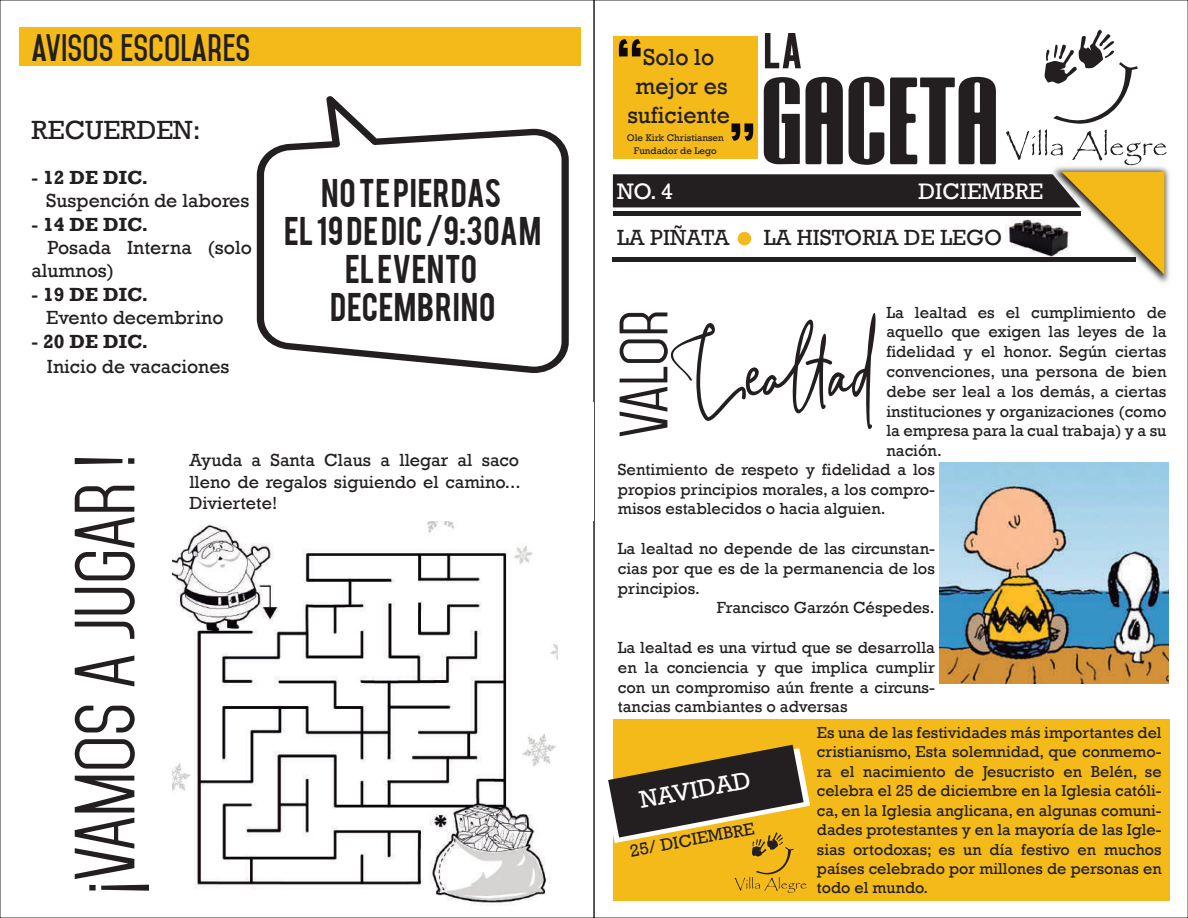
<style>
.page{position:relative;width:1188px;height:918px;background:#fff}
.page>*{position:absolute;margin:0;border:0;box-sizing:border-box;transform-origin:0 0}
.t1{font:119.4px "Pink Script";color:#231f20}
.t2{font:73.05px "Mohave";color:#231f20}
.t3{font:58.5px "Mohave";color:#231f20}
.t4{font:700 50.4px "Reckoner";color:#231f20}
.t5{font:700 32.85px "Mohave";color:#231f20}
.t6{font:31.5px/37.8px "Bebas";letter-spacing:.02em;color:#231f20;text-align:center}
.t7{font:27px "Rockwell";color:#231f20}
.t8{font:24.9px "Rockwell";color:#fff}
.t9{font:23.85px/28.7px "Rockwell";color:#231f20;text-align:center}
.t10{font:22.95px "Rockwell";color:#fff}
.t11{font:22.5px "Rockwell";color:#231f20}
.t12{font:19.5px/23.4px "Rockwell";color:#231f20}
.t13{font:700 19.5px "Rockwell";color:#231f20}
.t14{font:18px/21.6px "Rockwell";color:#231f20;text-align:justify}
.t15{font:17.55px "Rockwell";color:#231f20}
.t16{font:16.5px/19.8px "Rockwell";color:#231f20;text-align:justify}
.t17{font:16.2px/19.5px "Rockwell";color:#231f20;text-align:justify}
.t18{font:9.75px/12.9px "Rockwell";color:#231f20;text-align:center}
</style>
<div class="page">
<div style="left:19px;top:28px;width:561px;height:38px;background:#f3ba19"></div>
<img style="left:1053px;top:152px;width:117px;height:131px">
<svg style="left:764px;top:77px;width:79px;height:87px"></svg>
<svg style="left:849px;top:77px;width:35px;height:88px"></svg>
<svg style="left:890px;top:77px;width:106px;height:87px"></svg>
<div style="left:613px;top:36px;width:145px;height:123px;background:#f3ba19"></div>
<svg style="left:1006px;top:30px;width:160px;height:135px"></svg>
<svg style="left:613px;top:172px;width:552px;height:103px"></svg>
<div style="left:613px;top:257px;width:523px;height:5px;background:#231f20"></div>
<div style="left:613px;top:211px;width:467px;height:5px;background:#231f20"></div>
<div style="left:613px;top:719px;width:556px;height:181px;background:#f3ba19"></div>
<div style="left:738px;top:232px;width:13px;height:13px;background:#f3ba19;border-radius:50%"></div>
<svg style="left:608px;top:745px;width:202px;height:148px"></svg>
<svg style="left:732px;top:123px;width:21px;height:18px"></svg>
<svg style="left:619px;top:39px;width:22px;height:17px"></svg>
<img style="left:939px;top:462px;width:230px;height:221px">
<img style="left:172px;top:521px;width:385px;height:384px">
<svg style="left:257px;top:96px;width:312px;height:277px"></svg>
<h3 class="t5" style="left:32px;top:27px;width:220px">AVISOS ESCOLARES</h3>
<h3 class="t7" style="left:32px;top:114px;width:171px">RECUERDEN:</h3>
<p class="t13" style="left:32px;top:166px;width:118px">- 12 DE DIC.</p>
<p class="t12" style="left:46px;top:189px;width:205px">Suspención de labores</p>
<p class="t13" style="left:32px;top:212px;width:118px">- 14 DE DIC.</p>
<p class="t12" style="left:32px;top:236px;width:222px;text-indent:16px">Posada Interna (solo alumnos)</p>
<p class="t13" style="left:32px;top:283px;width:118px">- 19 DE DIC.</p>
<p class="t12" style="left:46px;top:306px;width:179px">Evento decembrino</p>
<p class="t13" style="left:32px;top:329px;width:118px">- 20 DE DIC.</p>
<p class="t12" style="left:47px;top:355px;width:184px">Inicio de vacaciones</p>
<h3 class="t6" style="left:284px;top:172px;width:259px">NO TE PIERDAS<br>EL 19 DE DIC /9:30AM<br>EL EVENTO<br>DECEMBRINO</h3>
<h2 class="t2" style="left:60px;top:894px;width:442px;rotate:-90deg">¡VAMOS A JUGAR !</h2>
<p class="t14" style="left:189px;top:450px;width:333px">Ayuda a Santa Claus a llegar al saco lleno de regalos siguiendo el camino...<br>Diviertete!</p>
<h3 class="t9" style="left:627px;top:43px;width:104px">Solo lo mejor es suficiente</h3>
<p class="t18" style="left:627px;top:131px;width:98px">Ole Kirk Christiansen<br>Fundador de Lego</p>
<h3 class="t4" style="left:765px;top:28px;width:39px">LA</h3>
<h3 class="t10" style="left:617px;top:178px;width:58px">NO. 4</h3>
<h3 class="t11" style="left:617px;top:225px;width:114px">LA PIÑATA</h3>
<h3 class="t11" style="left:764px;top:225px;width:240px">LA HISTORIA DE LEGO</h3>
<h3 class="t10" style="left:919px;top:178px;width:126px">DICIEMBRE</h3>
<h1 class="t1" style="left:670px;top:301px;width:205px">Lealtad</h1>
<h3 class="t3" style="left:608px;top:438px;width:130px;rotate:-90deg">Valor</h3>
<p class="t16" style="left:886px;top:302px;width:282px">La lealtad es el cumplimiento de aquello que exigen las leyes de la fidelidad y el honor. Según ciertas convenciones, una persona de bien debe ser leal a los demás, a ciertas instituciones y organizaciones (como la empresa para la cual trabaja) y a su nación.</p>
<p class="t16" style="left:618px;top:460px;width:319px">Sentimiento de respeto y fidelidad a los propios principios morales, a los compro&shy;misos establecidos o hacia alguien.</p>
<p class="t16" style="left:618px;top:539px;width:319px">La lealtad no depende de las circunstan-</p>
<p class="t16" style="left:618px;top:559px;width:319px">cias por que es de la permanencia de los</p>
<p class="t16" style="left:618px;top:578px;width:84px">principios.</p>
<p class="t16" style="left:717px;top:598px;width:219px">Francisco Garzón Céspedes.</p>
<p class="t16" style="left:618px;top:638px;width:319px">La lealtad es una virtud que se desarrolla en la conciencia y que implica cumplir con un compromiso aún frente a circuns&shy;tancias cambiantes o adversas</p>
<h3 class="t8" style="left:637px;top:786px;width:114px;rotate:-11deg">NAVIDAD</h3>
<p class="t15" style="left:628px;top:840px;width:128px;rotate:-10deg">25/ DICIEMBRE</p>
<p class="t17" style="left:817px;top:723px;width:346px">Es una de las festividades más importantes del cristianismo, Esta solemnidad, que conmemo&shy;ra el nacimiento de Jesucristo en Belén, se celebra el 25 de diciembre en la Iglesia católi&shy;ca, en la Iglesia anglicana, en algunas comuni&shy;dades protestantes y en la mayoría de las Igle&shy;sias ortodoxas; es un día festivo en muchos países celebrado por millones de personas en todo el mundo.</p>
</div>
